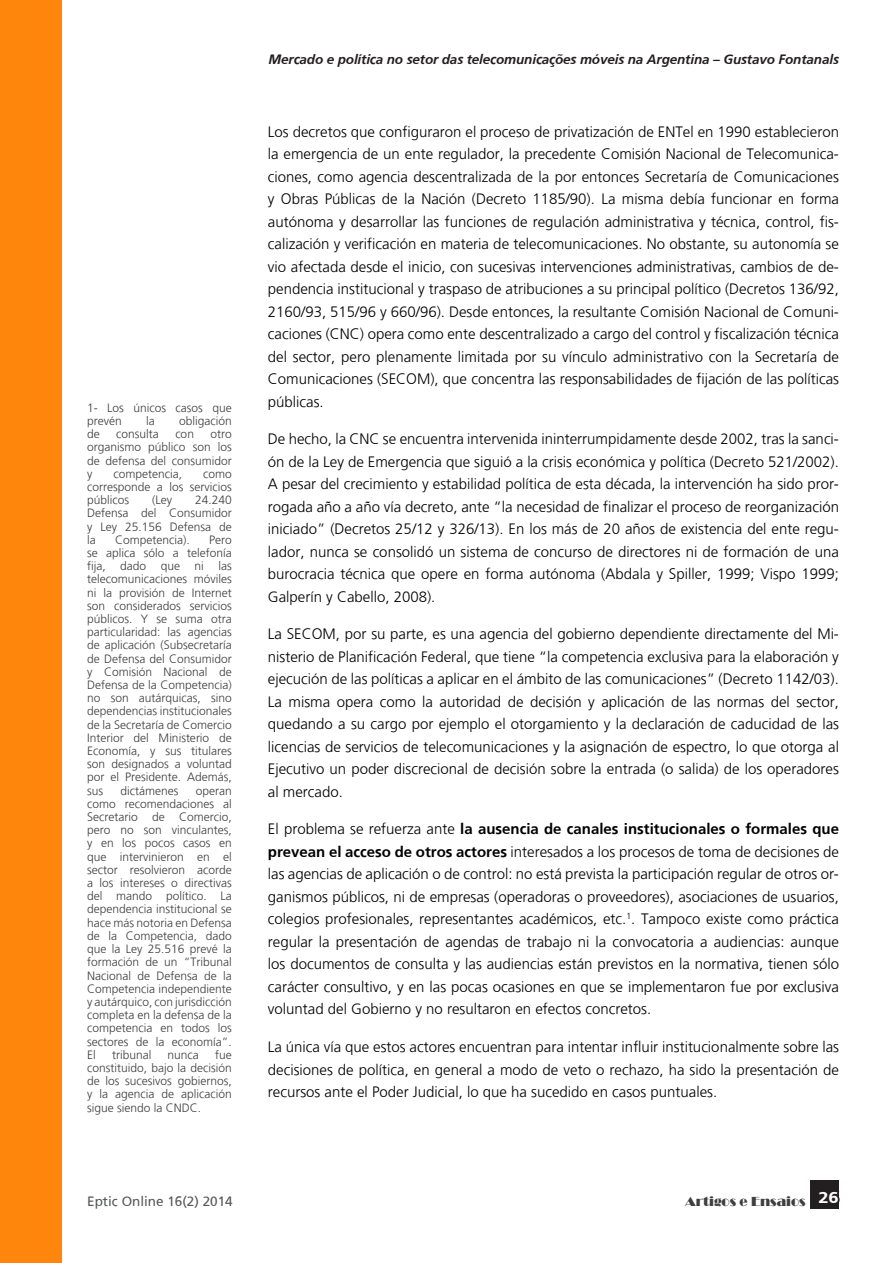
<style>
.page{position:relative;width:893px;height:1263px;background:#fff}
.page>*{position:absolute;margin:0;border:0;box-sizing:border-box;transform-origin:0 0}
.rev_artigo{font:300 15px/22.5px "Frutiger";color:#000;text-align:justify}
.t1{font:italic 700 13.5px "Frutiger";letter-spacing:-.01em;color:#231f20}
.t2{font:13.5px "Frutiger";color:#57585a}
.t3{font:13.5px "Broadway";color:#3e3e3f}
.rev_nota_de_rodapé{font:300 12px/13.2px "Frutiger";color:#3e3e3f;text-align:justify}
.s1{font-weight:700}
</style>
<div class="page">
<div style="left:811px;top:1180px;width:28px;height:29px;background:#231f20"></div>
<div style="left:0;top:0;width:62px;height:1263px;background:#ff860d"></div>
<p class="rev_nota_de_rodapé" style="left:87px;top:401px;width:146px">1- Los únicos casos que prevén</p>
<p class="rev_nota_de_rodapé" style="left:146px;top:414px;width:10px">la</p>
<p class="rev_nota_de_rodapé" style="left:179px;top:414px;width:54px">obligación</p>
<p class="rev_nota_de_rodapé" style="left:87px;top:427px;width:14px">de</p>
<p class="rev_nota_de_rodapé" style="left:116px;top:427px;width:44px">consulta</p>
<p class="rev_nota_de_rodapé" style="left:175px;top:427px;width:20px">con</p>
<p class="rev_nota_de_rodapé" style="left:87px;top:427px;width:146px;text-indent:123px">otro organismo público son los de defensa del consumidor y</p>
<p class="rev_nota_de_rodapé" style="left:113px;top:467px;width:70px">competencia,</p>
<p class="rev_nota_de_rodapé" style="left:87px;top:467px;width:146px;text-indent:116px">como corresponde a los servicios públicos</p>
<p class="rev_nota_de_rodapé" style="left:152px;top:493px;width:21px">(Ley</p>
<p class="rev_nota_de_rodapé" style="left:87px;top:493px;width:146px;text-indent:108px">24.240<br>Defensa del Consumidor y Ley 25.156 Defensa de la</p>
<p class="rev_nota_de_rodapé" style="left:115px;top:533px;width:76px">Competencia).</p>
<p class="rev_nota_de_rodapé" style="left:87px;top:533px;width:146px;text-indent:122px">Pero se aplica sólo a telefonía fija, dado que ni las telecomunicaciones móviles ni la provisión de Internet son considerados servicios públicos. Y se suma otra particularidad: las agencias de aplicación (Subsecretaría de Defensa del Consumidor y Comisión Nacional de Defensa de la Competencia) no son autárquicas, sino dependencias institucionales de la Secretaría de Comercio Interior del Ministerio de Economía, y sus titulares son designados a voluntad por el Presidente. Además, sus</p>
<p class="rev_nota_de_rodapé" style="left:120px;top:784px;width:59px">dictámenes</p>
<p class="rev_nota_de_rodapé" style="left:87px;top:784px;width:146px;text-indent:109px">operan como recomendaciones al Secretario de Comercio, pero no son vinculantes, y en los pocos casos en que intervinieron en el sector resolvieron acorde a los intereses o directivas del mando político. La dependencia institucional se hace más notoria en Defensa de la Competencia, dado que la Ley 25.516 prevé la formación de un “Tribunal Nacional de Defensa de la Competencia independiente y autárquico, con jurisdicción completa en la defensa de la competencia en todos los sectores de la economía”.<br>El</p>
<p class="rev_nota_de_rodapé" style="left:87px;top:1048px;width:146px;text-indent:128px">fue constituido, bajo la decisión de los sucesivos gobiernos, y la agencia de aplicación sigue siendo la CNDC.</p>
<p class="rev_nota_de_rodapé" style="left:112px;top:1048px;width:41px">tribunal</p>
<p class="rev_nota_de_rodapé" style="left:168px;top:1048px;width:33px">nunca</p>
<p class="t1" style="left:269px;top:52px;width:572px">Mercado e política no setor das telecomunicações móveis na Argentina – Gustavo Fontanals</p>
<p class="rev_artigo" style="left:268px;top:120px;width:573px">Los decretos que configuraron el proceso de privatización de ENTel en 1990 establecieron la emergencia de un ente regulador, la precedente Comisión Nacional de Telecomunica&shy;ciones, como agencia descentralizada de la por entonces Secretaría de Comunicaciones y Obras Públicas de la Nación (Decreto 1185/90). La misma debía funcionar en forma autónoma y desarrollar las funciones de regulación administrativa y técnica, control, fis&shy;calización y verificación en materia de telecomunicaciones. No obstante, su autonomía se vio afectada desde el inicio, con sucesivas intervenciones administrativas, cambios de de&shy;pendencia institucional y traspaso de atribuciones a su principal político (Decretos 136/92, 2160/93, 515/96 y 660/96). Desde entonces, la resultante Comisión Nacional de Comuni&shy;caciones (CNC) opera como ente descentralizado a cargo del control y fiscalización técnica del sector, pero plenamente limitada por su vínculo administrativo con la Secretaría de Comunicaciones (SECOM), que concentra las responsabilidades de fijación de las políticas públicas.</p>
<p class="rev_artigo" style="left:268px;top:428px;width:573px">De hecho, la CNC se encuentra intervenida ininterrumpidamente desde 2002, tras la sanci&shy;ón de la Ley de Emergencia que siguió a la crisis económica y política (Decreto 521/2002).<br>A pesar del crecimiento y estabilidad política de esta década, la intervención ha sido pror&shy;rogada año a año vía decreto, ante “la necesidad de finalizar el proceso de reorganización iniciado” (Decretos 25/12 y 326/13). En los más de 20 años de existencia del ente regu&shy;lador, nunca se consolidó un sistema de concurso de directores ni de formación de una burocracia técnica que opere en forma autónoma (Abdala y Spiller, 1999; Vispo 1999; Galperín y Cabello, 2008).</p>
<p class="rev_artigo" style="left:268px;top:623px;width:573px">La SECOM, por su parte, es una agencia del gobierno dependiente directamente del Mi&shy;nisterio de Planificación Federal, que tiene “la competencia exclusiva para la elaboración y ejecución de las políticas a aplicar en el ámbito de las comunicaciones” (Decreto 1142/03).<br>La misma opera como la autoridad de decisión y aplicación de las normas del sector, quedando a su cargo por ejemplo el otorgamiento y la declaración de caducidad de las licencias de servicios de telecomunicaciones y la asignación de espectro, lo que otorga al Ejecutivo un poder discrecional de decisión sobre la entrada (o salida) de los operadores al mercado.</p>
<p class="rev_artigo" style="left:268px;top:818px;width:573px">El problema se refuerza ante <span class="s1">la ausencia de canales institucionales o formales que prevean el acceso de otros actores</span> interesados a los procesos de toma de decisiones de las agencias de aplicación o de control: no está prevista la participación regular de otros or&shy;ganismos públicos, ni de empresas (operadoras o proveedores), asociaciones de usuarios, colegios profesionales, representantes académicos, etc.<sup>1</sup>. Tampoco existe como práctica regular la presentación de agendas de trabajo ni la convocatoria a audiencias: aunque los documentos de consulta y las audiencias están previstos en la normativa, tienen sólo carácter consultivo, y en las pocas ocasiones en que se implementaron fue por exclusiva voluntad del Gobierno y no resultaron en efectos concretos.</p>
<p class="rev_artigo" style="left:268px;top:1035px;width:573px">La única vía que estos actores encuentran para intentar influir institucionalmente sobre las decisiones de política, en general a modo de veto o rechazo, ha sido la presentación de recursos ante el Poder Judicial, lo que ha sucedido en casos puntuales.</p>
<p class="t2" style="left:87px;top:1193px;width:147px">Eptic Online 16(2) 2014</p>
<p class="t3" style="left:685px;top:1194px;width:155px">Artigos e Ensaios <sup>26</sup></p>
</div>
